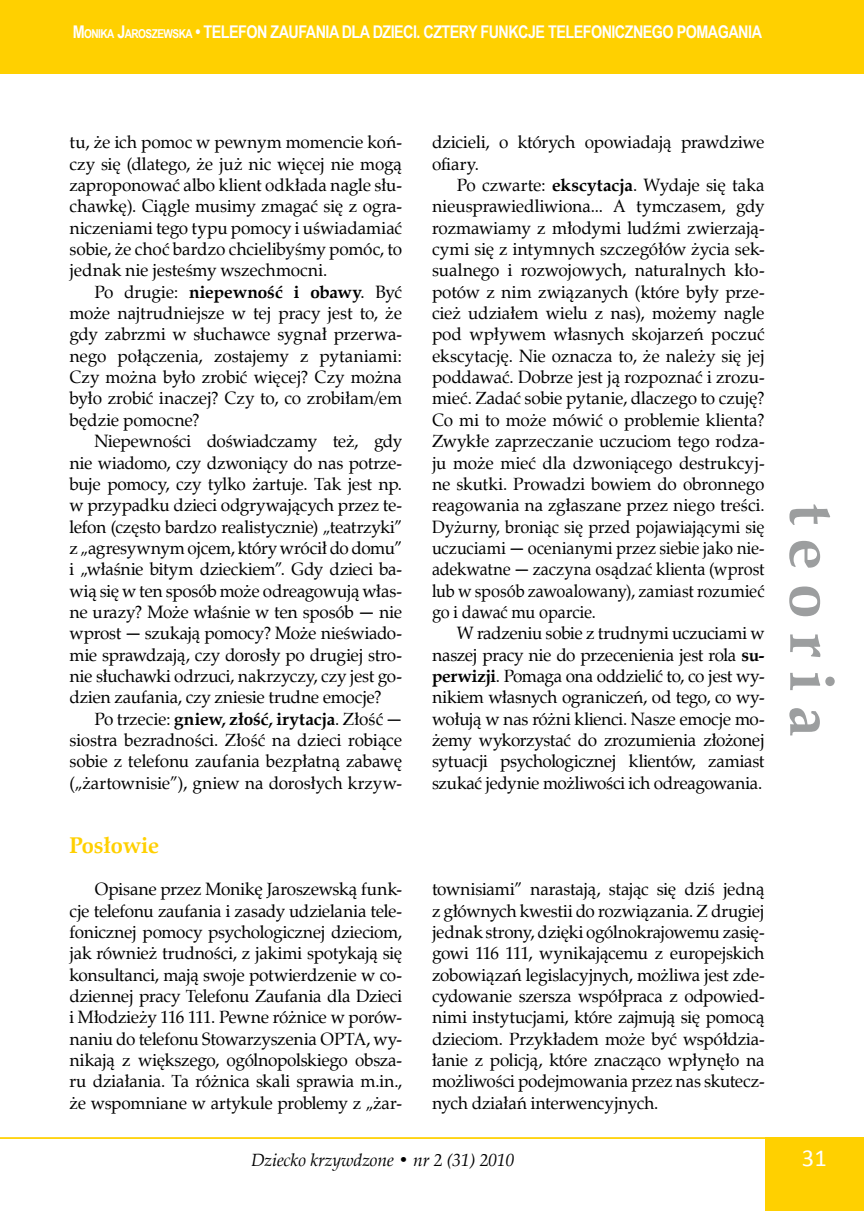
<style>
.page{position:relative;width:864px;height:1211px;background:#fff}
.page>*{position:absolute;margin:0;border:0;box-sizing:border-box;transform-origin:0 0}
.t1{font:700 63px "Zapf Calligr EU";color:#9c9e9f}
.t2{font:24.5px "Calibri";color:#fff}
.tytul_2{font:700 22.75px "Zapf Calligr EU";letter-spacing:-.005em;color:#ffd000}
.tekst_2{font:17.5px/21.3px "Zapf Calligr EU";letter-spacing:-.01em;color:#000;text-align:justify}
.pagina{font:700 17.5px "Arial Narrow";letter-spacing:-.03em;color:#fff}
.t3{font:italic 17.5px "Zapf Calligr EU";color:#000}
.s1{font-size:12.25px}
.s2{font-style:inherit}
.s3{font-weight:700}
.s4{font-family:"Calibri"}
</style>
<div class="page">
<div style="left:765px;top:1137px;width:98px;height:73px;background:#ffd000"></div>
<div style="left:0;top:0;width:863px;height:74px;background:#ffd000"></div>
<hr style="left:0;top:1137px;width:842px;height:1px;background:#ffd000">
<p class="pagina" style="left:73px;top:19px;width:690px">M<span class="s1">ONIKA</span> <span class="s2">J</span><span class="s1">AROSZEWSKA</span> • TELEFON ZAUFANIA DLA DZIECI. CZTERY FUNKCJE TELEFONICZNEGO POMAGANIA</p>
<p class="tekst_2" style="left:69px;top:132px;width:334px">tu, że ich pomoc w pewnym momencie koń&shy;czy się (dlatego, że już nic więcej nie mogą zaproponować albo klient odkłada nagle słu&shy;chawkę). Ciągle musimy zmagać się z ogra&shy;niczeniami tego typu pomocy i uświadamiać sobie, że choć bardzo chcielibyśmy pomóc, to jednak nie jesteśmy wszechmocni.</p>
<p class="tekst_2" style="left:69px;top:281px;width:334px;text-indent:25px">Po drugie: <span class="s3">niepewność i obawy</span>. Być może najtrudniejsze w tej pracy jest to, że gdy zabrzmi w słuchawce sygnał przerwa&shy;nego połączenia, zostajemy z pytaniami:<br>Czy można było zrobić więcej? Czy można było zrobić inaczej? Czy to, co zrobiłam/em będzie pomocne?</p>
<p class="tekst_2" style="left:69px;top:431px;width:334px;text-indent:25px">Niepewności doświadczamy też, gdy nie wiadomo, czy dzwoniący do nas potrze&shy;buje pomocy, czy tylko żartuje. Tak jest np. w przypadku dzieci odgrywających przez te&shy;lefon (często bardzo realistycznie) „teatrzyki” z „agresywnym ojcem, który wrócił do domu” i „właśnie bitym dzieckiem”. Gdy dzieci ba&shy;wią się w ten sposób może odreagowują włas&shy;ne urazy? Może właśnie w ten sposób <span class="s4">—</span> nie wprost <span class="s4">—</span> szukają pomocy? Może nieświado&shy;mie sprawdzają, czy dorosły po drugiej stro&shy;nie słuchawki odrzuci, nakrzyczy, czy jest go&shy;dzien zaufania, czy zniesie trudne emocje?</p>
<p class="tekst_2" style="left:69px;top:708px;width:334px;text-indent:25px">Po trzecie: <span class="s3">gniew, złość, irytacja</span>. Złość <span class="s4">— </span>siostra bezradności. Złość na dzieci robiące sobie z telefonu zaufania bezpłatną zabawę („żartownisie”), gniew na dorosłych krzyw-</p>
<p class="tekst_2" style="left:432px;top:132px;width:334px">dzicieli, o których opowiadają prawdziwe ofiary.</p>
<p class="tekst_2" style="left:432px;top:175px;width:334px;text-indent:25px">Po czwarte: <span class="s3">ekscytacja</span>. Wydaje się taka nieusprawiedliwiona... A tymczasem, gdy rozmawiamy z młodymi ludźmi zwierzają&shy;cymi się z intymnych szczegółów życia sek&shy;sualnego i rozwojowych, naturalnych kło&shy;potów z nim związanych (które były prze&shy;cież udziałem wielu z nas), możemy nagle pod wpływem własnych skojarzeń poczuć ekscytację. Nie oznacza to, że należy się jej poddawać. Dobrze jest ją rozpoznać i zrozu&shy;mieć. Zadać sobie pytanie, dlaczego to czuję?<br>Co mi to może mówić o problemie klienta?<br>Zwykłe zaprzeczanie uczuciom tego rodza&shy;ju może mieć dla dzwoniącego destrukcyj&shy;ne skutki. Prowadzi bowiem do obronnego reagowania na zgłaszane przez niego treści.<br>Dyżurny, broniąc się przed pojawiającymi się uczuciami <span class="s4">—</span> ocenianymi przez siebie jako nie&shy;adekwatne <span class="s4">—</span> zaczyna osądzać klienta (wprost lub w sposób zawoalowany), zamiast rozumieć go i dawać mu oparcie.</p>
<p class="tekst_2" style="left:432px;top:623px;width:334px;text-indent:25px">W radzeniu sobie z trudnymi uczuciami w naszej pracy nie do przecenienia jest rola <span class="s3">su&shy;perwizji</span>. Pomaga ona oddzielić to, co jest wy&shy;nikiem własnych ograniczeń, od tego, co wy&shy;wołują w nas różni klienci. Nasze emocje mo&shy;żemy wykorzystać do zrozumienia złożonej sytuacji psychologicznej klientów, zamiast szukać jedynie możliwości ich odreagowania.</p>
<p class="tytul_2" style="left:69px;top:830px;width:91px">Posłowie</p>
<p class="tekst_2" style="left:69px;top:879px;width:334px;text-indent:25px">Opisane przez Monikę Jaroszewską funk&shy;cje telefonu zaufania i zasady udzielania tele&shy;fonicznej pomocy psychologicznej dzieciom, jak również trudności, z jakimi spotykają się konsultanci, mają swoje potwierdzenie w co&shy;dziennej pracy Telefonu Zaufania dla Dzieci i Młodzieży 116 111. Pewne różnice w porów&shy;naniu do telefonu Stowarzyszenia OPTA, wy&shy;nikają z większego, ogólnopolskiego obsza&shy;ru działania. Ta różnica skali sprawia m.in., że wspomniane w artykule problemy z „żar-</p>
<p class="tekst_2" style="left:432px;top:879px;width:334px">townisiami” narastają, stając się dziś jedną z głównych kwestii do rozwiązania. Z drugiej jednak strony, dzięki ogólnokrajowemu zasię&shy;gowi 116 111, wynikającemu z europejskich zobowiązań legislacyjnych, możliwa jest zde&shy;cydowanie szersza współpraca z odpowied&shy;nimi instytucjami, które zajmują się pomocą dzieciom. Przykładem może być współdzia&shy;łanie z policją, które znacząco wpłynęło na możliwości podejmowania przez nas skutecz&shy;nych działań interwencyjnych.</p>
<h1 class="t1" style="left:850px;top:503px;width:235px;rotate:90deg">t e o r i a</h1>
<p class="t3" style="left:251px;top:1149px;width:265px">Dziecko krzywdzone • nr 2 (31) 2010</p>
<h2 class="t2" style="left:801px;top:1142px;width:26px">31</h2>
</div>
